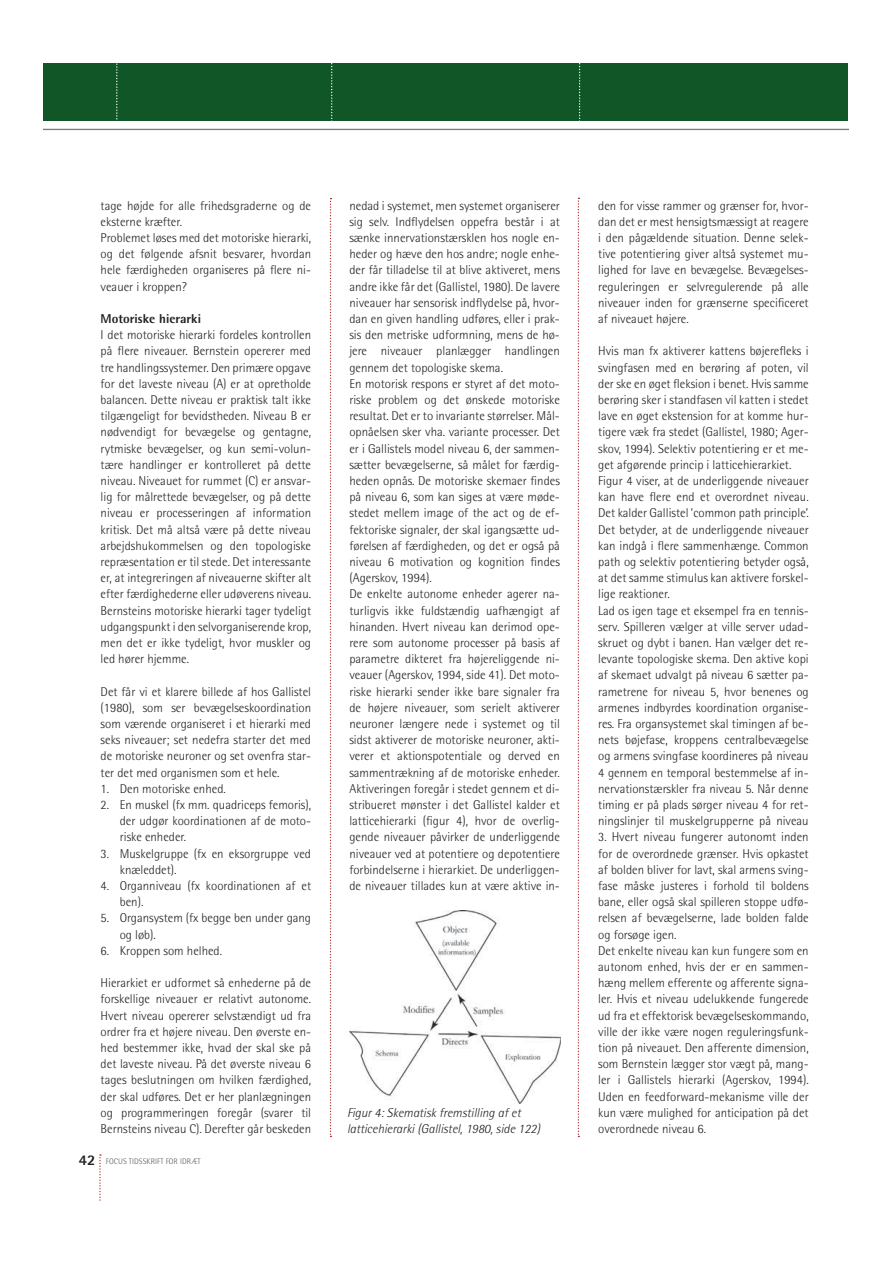
<style>
.page{position:relative;width:893px;height:1263px;background:#fff}
.page>*{position:absolute;margin:0;border:0;box-sizing:border-box;transform-origin:0 0}
.t1{font:300 12.9px/16.2px "Rotis Semi Sans Std";color:#231f20}
.t2{font:italic 300 12.9px/16.2px "Rotis Semi Sans Std";color:#231f20}
.t3{font:800 12.9px "Rotis Semi Sans Std";color:#231f20}
.t4{font:300 8.1px "Rotis Semi Sans Std";letter-spacing:.01em;color:#58595b}
.s1{font-family:"Rotis Sans Serif Std";font-weight:800;font-size:14.85px;color:#231f20}
</style>
<div class="page">
<hr style="left:43px;top:129px;width:804px;height:1px;background:#7a7c7f">
<svg style="left:99px;top:1154px;width:2px;height:47px"></svg>
<svg style="left:578px;top:198px;width:1px;height:939px"></svg>
<svg style="left:330px;top:198px;width:1px;height:939px"></svg>
<div style="left:43px;top:64px;width:804px;height:57px;background:#105626"></div>
<svg style="left:331px;top:64px;width:2px;height:57px"></svg>
<svg style="left:579px;top:64px;width:2px;height:57px"></svg>
<hr style="left:848px;top:64px;width:1px;height:57px;background:#105626">
<svg style="left:116px;top:64px;width:2px;height:56px"></svg>
<img style="left:350px;top:911px;width:210px;height:192px">
<p class="t1" style="left:101px;top:198px;width:212px">tage højde for alle frihedsgraderne og de eksterne kræfter.<br>Problemet løses med det motoriske hierarki, og det følgende afsnit besvarer, hvordan hele færdigheden organiseres på flere ni&shy;veauer i kroppen?</p>
<p class="t3" style="left:101px;top:314px;width:102px">Motoriske hierarki</p>
<p class="t1" style="left:101px;top:328px;width:212px;text-align:justify">I det motoriske hierarki fordeles kontrollen på flere niveauer. Bernstein opererer med tre handlingssystemer. Den primære opgave for det laveste niveau (A) er at opretholde balancen. Dette niveau er praktisk talt ikke tilgængeligt for bevidstheden. Niveau B er nødvendigt for bevægelse og gentagne, rytmiske bevægelser, og kun semi-volun&shy;tære handlinger er kontrolleret på dette niveau. Niveauet for rummet (C) er ansvar&shy;lig for målrettede bevægelser, og på dette niveau er processeringen af information kritisk. Det må altså være på dette niveau arbejdshukommelsen og den topologiske repræsentation er til stede. Det interessante er, at integreringen af niveauerne skifter alt efter færdighederne eller udøverens niveau.<br>Bernsteins motoriske hierarki tager tydeligt udgangspunkt i den selvorganiserende krop, men det er ikke tydeligt, hvor muskler og led hører hjemme.</p>
<p class="t1" style="left:101px;top:684px;width:212px;text-align:justify">Det får vi et klarere billede af hos Gallistel (1980), som ser bevægelseskoordination som værende organiseret i et hierarki med seks niveauer; set nedefra starter det med de motoriske neuroner og set ovenfra star&shy;ter det med organismen som et hele.</p>
<p class="t1" style="left:101px;top:781px;width:127px">1. Den motoriske enhed.</p>
<p class="t1" style="left:120px;top:797px;width:193px;text-align:justify;text-indent:-19px">2. En muskel (fx mm. quadriceps femoris), der udgør koordinationen af de moto&shy;riske enheder.</p>
<p class="t1" style="left:120px;top:846px;width:193px;text-indent:-19px">3. Muskelgruppe (fx en eksorgruppe ved knæleddet).</p>
<p class="t1" style="left:120px;top:878px;width:193px;text-indent:-19px">4. Organniveau (fx koordinationen af et ben).</p>
<p class="t1" style="left:120px;top:911px;width:193px;text-indent:-19px">5. Organsystem (fx begge ben under gang og løb).</p>
<p class="t1" style="left:101px;top:943px;width:123px">6. Kroppen som helhed.</p>
<p class="t1" style="left:101px;top:976px;width:212px;text-align:justify">Hierarkiet er udformet så enhederne på de forskellige niveauer er relativt autonome.<br>Hvert niveau opererer selvstændigt ud fra ordrer fra et højere niveau. Den øverste en&shy;hed bestemmer ikke, hvad der skal ske på det laveste niveau. På det øverste niveau 6 tages beslutningen om hvilken færdighed, der skal udføres. Det er her planlægningen og programmeringen foregår (svarer til Bernsteins niveau C). Derefter går beskeden</p>
<p class="t4" style="left:79px;top:1158px;width:123px"><span class="s1">42</span> FOCUS TIDSSKRIFT FOR IDRÆT</p>
<p class="t1" style="left:349px;top:198px;width:212px">nedad i systemet, men systemet organiserer sig selv. Indflydelsen oppefra består i at sænke innervationstærsklen hos nogle en&shy;heder og hæve den hos andre; nogle enhe&shy;der får tilladelse til at blive aktiveret, mens andre ikke får det (Gallistel, 1980). De lavere niveauer har sensorisk indflydelse på, hvor&shy;dan en given handling udføres, eller i prak&shy;sis den metriske udformning, mens de hø&shy;jere niveauer planlægger handlingen gennem det topologiske skema.<br>En motorisk respons er styret af det moto&shy;riske problem og det ønskede motoriske resultat. Det er to invariante størrelser. Mål&shy;opnåelsen sker vha. variante processer. Det er i Gallistels model niveau 6, der sammen&shy;sætter bevægelserne, så målet for færdig&shy;heden opnås. De motoriske skemaer findes på niveau 6, som kan siges at være møde&shy;stedet mellem image of the act og de ef&shy;fektoriske signaler, der skal igangsætte ud&shy;førelsen af færdigheden, og det er også på niveau 6 motivation og kognition findes (Agerskov, 1994).<br>De enkelte autonome enheder agerer na&shy;turligvis ikke fuldstændig uafhængigt af hinanden. Hvert niveau kan derimod ope&shy;rere som autonome processer på basis af parametre dikteret fra højereliggende ni&shy;veauer (Agerskov, 1994, side 41). Det moto&shy;riske hierarki sender ikke bare signaler fra de højere niveauer, som serielt aktiverer neuroner længere nede i systemet og til sidst aktiverer de motoriske neuroner, akti&shy;verer et aktionspotentiale og derved en sammentrækning af de motoriske enheder.<br>Aktiveringen foregår i stedet gennem et di&shy;stribueret mønster i det Gallistel kalder et latticehierarki (figur 4), hvor de overlig&shy;gende niveauer påvirker de underliggende niveauer ved at potentiere og depotentiere forbindelserne i hierarkiet. De underliggen&shy;de niveauer tillades kun at være aktive in-</p>
<p class="t1" style="left:598px;top:198px;width:212px;text-align:justify">den for visse rammer og grænser for, hvor&shy;dan det er mest hensigtsmæssigt at reagere i den pågældende situation. Denne selek&shy;tive potentiering giver altså systemet mu&shy;lighed for lave en bevægelse. Bevægelses&shy;reguleringen er selvregulerende på alle niveauer inden for grænserne specificeret af niveauet højere.</p>
<p class="t1" style="left:598px;top:344px;width:212px">Hvis man fx aktiverer kattens bøjerefleks i svingfasen med en berøring af poten, vil der ske en øget fleksion i benet. Hvis samme berøring sker i standfasen vil katten i stedet lave en øget ekstension for at komme hur&shy;tigere væk fra stedet (Gallistel, 1980; Ager&shy;skov, 1994). Selektiv potentiering er et me&shy;get afgørende princip i latticehierarkiet.<br>Figur 4 viser, at de underliggende niveauer kan have flere end et overordnet niveau.<br>Det kalder Gallistel ’common path principle’.<br>Det betyder, at de underliggende niveauer kan indgå i flere sammenhænge. Common path og selektiv potentiering betyder også, at det samme stimulus kan aktivere forskel&shy;lige reaktioner.<br>Lad os igen tage et eksempel fra en tennis&shy;serv. Spilleren vælger at ville server udad&shy;skruet og dybt i banen. Han vælger det re&shy;levante topologiske skema. Den aktive kopi af skemaet udvalgt på niveau 6 sætter pa&shy;rametrene for niveau 5, hvor benenes og armenes indbyrdes koordination organise&shy;res. Fra organsystemet skal timingen af be&shy;nets bøjefase, kroppens centralbevægelse og armens svingfase koordineres på niveau 4 gennem en temporal bestemmelse af in&shy;nervationstærskler fra niveau 5. Når denne timing er på plads sørger niveau 4 for ret&shy;ningslinjer til muskelgrupperne på niveau</p>
<p class="t1" style="left:598px;top:830px;width:212px">3. Hvert niveau fungerer autonomt inden for de overordnede grænser. Hvis opkastet af bolden bliver for lavt, skal armens sving&shy;fase måske justeres i forhold til boldens bane, eller også skal spilleren stoppe udfø&shy;relsen af bevægelserne, lade bolden falde og forsøge igen.<br>Det enkelte niveau kan kun fungere som en autonom enhed, hvis der er en sammen&shy;hæng mellem efferente og afferente signa&shy;ler. Hvis et niveau udelukkende fungerede ud fra et effektorisk bevægelseskommando, ville der ikke være nogen reguleringsfunk&shy;tion på niveauet. Den afferente dimension, som Bernstein lægger stor vægt på, mang&shy;ler i Gallistels hierarki (Agerskov, 1994).<br>Uden en feedforward-mekanisme ville der kun være mulighed for anticipation på det overordnede niveau 6.</p>
<p class="t2" style="left:347px;top:1105px;width:195px">Figur 4: Skematisk fremstilling af et latticehierarki (Gallistel, 1980, side 122)</p>
</div>
